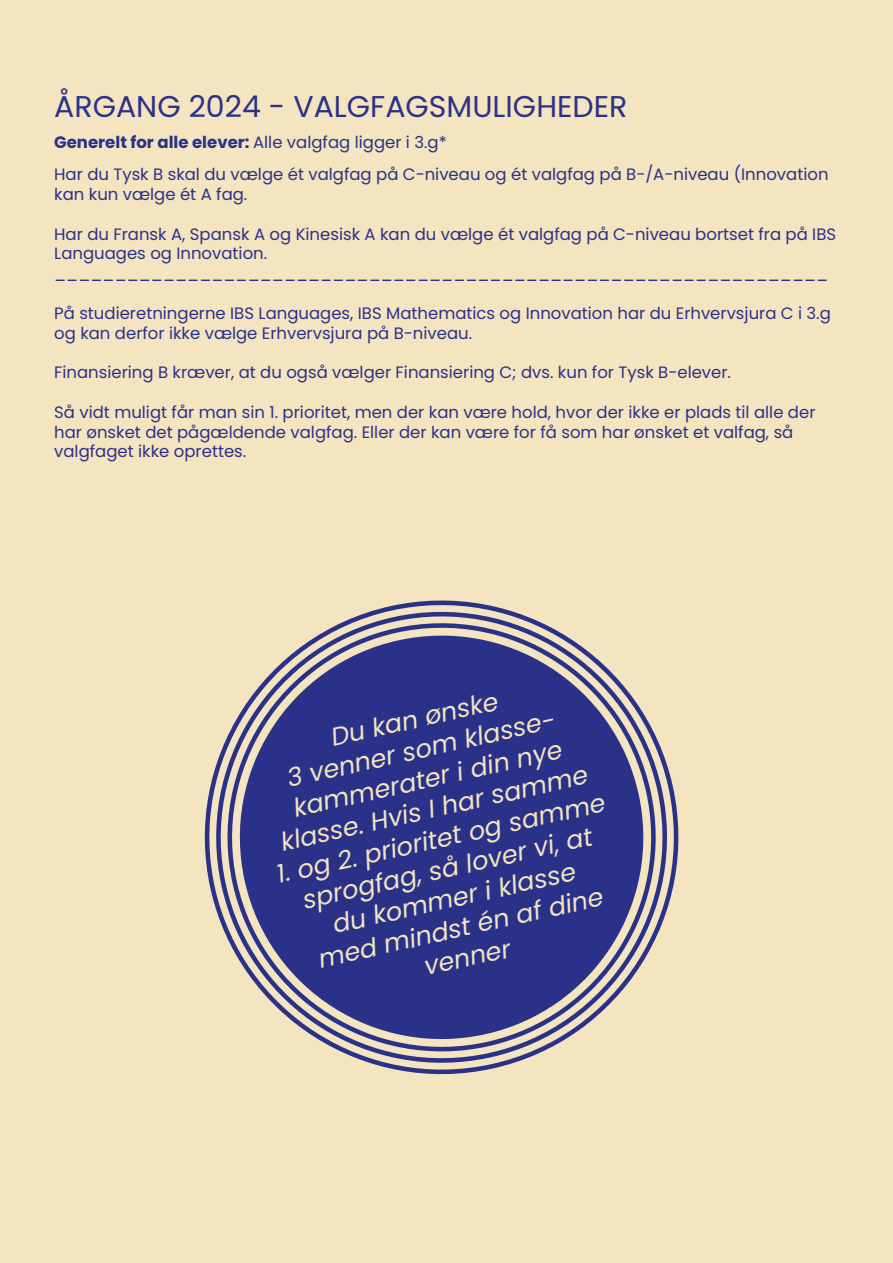
<style>
.page{position:relative;width:893px;height:1263px;background:#f4e4c0}
.page>*{position:absolute;margin:0;border:0;box-sizing:border-box;transform-origin:0 0}
.t1{font:30px "Poppins";color:#2a3189}
.t2{font:italic 25.35px/30.6px "Poppins";color:#f4e4c0;text-align:center}
.t3{font:16.5px/19.8px "Poppins";color:#2a3189}
.s1{font-weight:700}
</style>
<div class="page">
<svg style="left:204px;top:600px;width:475px;height:475px"></svg>
<svg style="left:210px;top:605px;width:464px;height:464px"></svg>
<svg style="left:221px;top:616px;width:442px;height:442px;fill:#2a3189"></svg>
<h1 class="t1" style="left:54px;top:89px;width:575px">ÅRGANG 2024 - VALGFAGSMULIGHEDER</h1>
<p class="t3" style="left:54px;top:127px;width:776px;line-height:31.8px"><span class="s1">Generelt for alle elever:</span> Alle valgfag ligger i 3.g*<br>Har du Tysk B skal du vælge ét valgfag på C-niveau og ét valgfag på B-/A-niveau (Innovation</p>
<p class="t3" style="left:54px;top:184px;width:195px">kan kun vælge ét A fag.</p>
<p class="t3" style="left:54px;top:224px;width:783px">Har du Fransk A, Spansk A og Kinesisk A kan du vælge ét valgfag på C-niveau bortset fra på IBS<br>Languages og Innovation. ________________________________________________________________</p>
<p class="t3" style="left:54px;top:303px;width:778px">På studieretningerne IBS Languages, IBS Mathematics og Innovation har du Erhvervsjura C i 3.g og kan derfor ikke vælge Erhvervsjura på B-niveau.</p>
<p class="t3" style="left:54px;top:363px;width:678px">Finansiering B kræver, at du også vælger Finansiering C; dvs. kun for Tysk B-elever.</p>
<p class="t3" style="left:54px;top:402px;width:763px">Så vidt muligt får man sin 1. prioritet, men der kan være hold, hvor der ikke er plads til alle der har ønsket det pågældende valgfag. Eller der kan være for få som har ønsket et valfag, så valgfaget ikke oprettes.</p>
<h2 class="t2" style="left:258px;top:740px;width:315px;rotate:-13deg">Du kan ønske<br>3 venner som klasse&shy;kammerater i din nye klasse. Hvis I har samme</h2>
<h2 class="t2" style="left:274px;top:861px;width:337px;rotate:-13deg">1. og 2. prioritet og samme sprogfag, så lover vi, at<br>du kommer i klasse<br>med mindst én af dine venner</h2>
</div>
